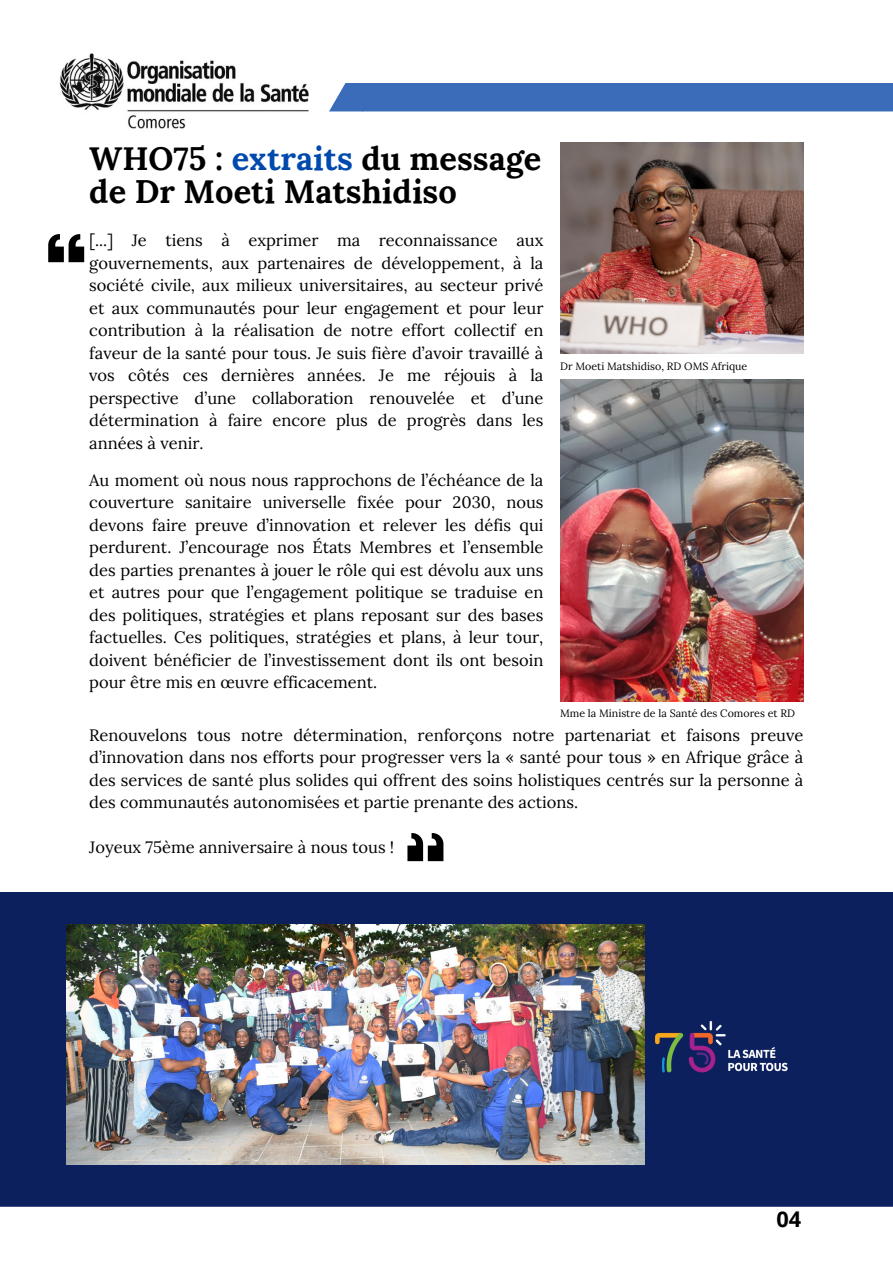
<style>
.page{position:relative;width:893px;height:1264px;background:#fff}
.page>*{position:absolute;margin:0;border:0;box-sizing:border-box;transform-origin:0 0}
.t1{font:700 32.55px/32.5px "Lora";color:#000}
.t2{font:700 21.6px "Open Sans";color:#000}
.t3{font:16.5px/22.5px "Lora";color:#000;text-align:justify}
.t4{font:10.65px "Lora";color:#000}
.s1{color:#004aad}
</style>
<div class="page">
<img style="left:560px;top:142px;width:243px;height:211px">
<img style="left:560px;top:380px;width:243px;height:321px">
<svg style="left:48px;top:234px;width:36px;height:28px"></svg>
<div style="left:0;top:892px;width:892px;height:314px;background:#0c205e"></div>
<svg style="left:407px;top:833px;width:36px;height:28px"></svg>
<img style="left:655px;top:1021px;width:133px;height:52px">
<div style="left:329px;top:83px;width:563px;height:28px;background:#3b6cb9"></div>
<img style="left:59px;top:53px;width:249px;height:76px">
<img style="left:66px;top:924px;width:578px;height:240px">
<p class="t1" style="left:89px;top:142px;width:453px">WHO75 : <span class="s1">extraits</span> du message de Dr Moeti Matshidiso</p>
<p class="t3" style="left:89px;top:229px;width:455px">[...] Je tiens à exprimer ma reconnaissance aux gouvernements, aux partenaires de développement, à la société civile, aux milieux universitaires, au secteur privé et aux communautés pour leur engagement et pour leur contribution à la réalisation de notre effort collectif en faveur de la santé pour tous. Je suis fière d’avoir travaillé à vos côtés ces dernières années. Je me réjouis à la perspective d’une collaboration renouvelée et d’une détermination à faire encore plus de progrès dans les années à venir.</p>
<p class="t3" style="left:89px;top:468px;width:455px">Au moment où nous nous rapprochons de l’échéance de la couverture sanitaire universelle fixée pour 2030, nous devons faire preuve d’innovation et relever les défis qui perdurent. J’encourage nos États Membres et l’ensemble des parties prenantes à jouer le rôle qui est dévolu aux uns et autres pour que l’engagement politique se traduise en des politiques, stratégies et plans reposant sur des bases factuelles. Ces politiques, stratégies et plans, à leur tour, doivent bénéficier de l’investissement dont ils ont besoin pour être mis en œuvre efficacement.</p>
<p class="t4" style="left:560px;top:359px;width:189px">Dr Moeti Matshidiso, RD OMS Afrique</p>
<p class="t4" style="left:560px;top:706px;width:236px">Mme la Ministre de la Santé des Comores et RD</p>
<p class="t3" style="left:89px;top:723px;width:715px">Renouvelons tous notre détermination, renforçons notre partenariat et faisons preuve d’innovation dans nos efforts pour progresser vers la « santé pour tous » en Afrique grâce à des services de santé plus solides qui offrent des soins holistiques centrés sur la personne à des communautés autonomisées et partie prenante des actions.</p>
<p class="t3" style="left:89px;top:836px;width:306px">Joyeux 75ème anniversaire à nous tous !</p>
<p class="t2" style="left:776px;top:1204px;width:26px">04</p>
</div>
